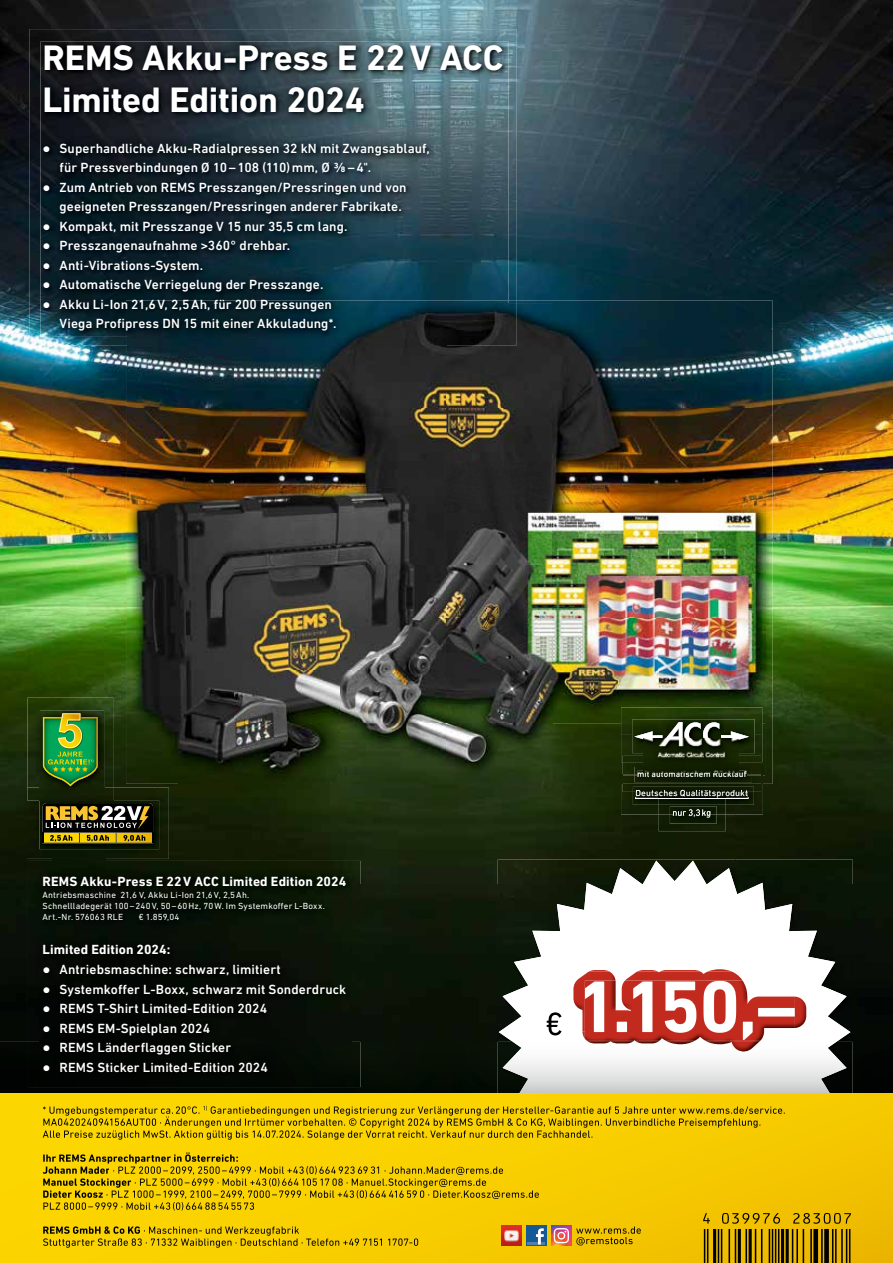
<style>
.page{position:relative;width:893px;height:1263px;background:#fff}
.page>*{position:absolute;margin:0;border:0;box-sizing:border-box;transform-origin:0 0}
.t1{font:700 36px/42.3px "DIN Next W1 G";letter-spacing:-.005em;color:#fff}
.t2{font:500 13.5px/19.5px "DIN Next W1 G";letter-spacing:.01em;color:#fff}
.t3{font:700 13.5px "DIN Next W1 G";letter-spacing:.01em;color:#fff}
.t4{font:9px/11.2px "DIN Next W1 G";letter-spacing:.025em;color:#fff}
.t5{font:8.55px "DIN Next W1 G";letter-spacing:.02em;color:#fff}
.s1{font-family:"Arial";font-weight:400}
</style>
<div class="page">
<img style="left:0;top:0;width:893px;height:51px">
<img style="left:0;top:51px;width:52px;height:990px">
<img style="left:517px;top:51px;width:376px;height:261px">
<img style="left:52px;top:345px;width:74px;height:384px">
<img style="left:736px;top:312px;width:157px;height:573px">
<img style="left:105px;top:729px;width:52px;height:132px">
<img style="left:157px;top:784px;width:579px;height:101px">
<img style="left:52px;top:859px;width:53px;height:2px">
<img style="left:361px;top:885px;width:137px;height:156px">
<div style="left:853px;top:885px;width:40px;height:156px;background:#080d07"></div>
<svg style="left:499px;top:860px;width:351px;height:181px"></svg>
<div style="left:0;top:1041px;width:893px;height:52px;background:#040b03"></div>
<img style="left:503px;top:1041px;width:344px;height:52px">
<svg style="left:0;top:1093px;width:893px;height:170px"></svg>
<img style="left:43px;top:1106px;width:157px;height:10px">
<svg style="left:203px;top:1106px;width:4px;height:5px"></svg>
<img style="left:207px;top:1106px;width:578px;height:10px">
<img style="left:43px;top:1116px;width:718px;height:12px">
<img style="left:43px;top:1130px;width:549px;height:10px">
<img style="left:43px;top:1152px;width:195px;height:11px">
<img style="left:43px;top:1166px;width:67px;height:9px">
<svg style="left:110px;top:1166px;width:394px;height:9px"></svg>
<img style="left:43px;top:1178px;width:89px;height:10px">
<svg style="left:132px;top:1178px;width:354px;height:10px"></svg>
<img style="left:43px;top:1190px;width:60px;height:9px">
<svg style="left:103px;top:1190px;width:436px;height:9px"></svg>
<img style="left:43px;top:1202px;width:211px;height:8px">
<img style="left:43px;top:1226px;width:97px;height:8px">
<img style="left:141px;top:1226px;width:158px;height:10px">
<img style="left:43px;top:1238px;width:375px;height:10px">
<img style="left:547px;top:1012px;width:14px;height:23px">
<img style="left:637px;top:969px;width:95px;height:3px">
<img style="left:625px;top:972px;width:118px;height:8px">
<img style="left:589px;top:970px;width:21px;height:2px">
<img style="left:573px;top:972px;width:42px;height:59px">
<img style="left:795px;top:996px;width:11px;height:32px">
<img style="left:706px;top:1041px;width:54px;height:10px">
<img style="left:666px;top:1041px;width:28px;height:3px">
<img style="left:586px;top:1041px;width:74px;height:2px">
<img style="left:761px;top:1040px;width:34px;height:1px">
<svg style="left:582px;top:1031px;width:4px;height:10px"></svg>
<img style="left:586px;top:1040px;width:175px;height:1px">
<img style="left:585px;top:980px;width:210px;height:60px">
<img style="left:126px;top:345px;width:53px;height:439px">
<img style="left:517px;top:301px;width:256px;height:52px">
<img style="left:763px;top:353px;width:10px;height:431px">
<img style="left:179px;top:776px;width:442px;height:8px">
<img style="left:128px;top:345px;width:318px;height:11px">
<img style="left:446px;top:304px;width:319px;height:52px">
<img style="left:128px;top:356px;width:637px;height:367px">
<img style="left:128px;top:723px;width:495px;height:53px">
<img style="left:761px;top:723px;width:4px;height:53px">
<img style="left:501px;top:1225px;width:21px;height:21px">
<div style="left:526px;top:1225px;width:21px;height:21px;background:#125995"></div>
<hr style="left:528px;top:1241px;width:17px;height:3px;background:#517eae">
<svg style="left:536px;top:1228px;width:8px;height:16px"></svg>
<img style="left:551px;top:1225px;width:21px;height:21px">
<svg style="left:554px;top:1228px;width:15px;height:15px"></svg>
<img style="left:576px;top:1226px;width:65px;height:8px">
<img style="left:576px;top:1237px;width:57px;height:8px">
<img style="left:29px;top:29px;width:488px;height:316px">
<img style="left:128px;top:337px;width:292px;height:8px">
<img style="left:420px;top:304px;width:97px;height:41px">
<img style="left:40px;top:42px;width:468px;height:295px">
<img style="left:126px;top:301px;width:382px;height:36px">
<img style="left:128px;top:304px;width:380px;height:33px">
<img style="left:659px;top:799px;width:67px;height:32px">
<img style="left:670px;top:806px;width:47px;height:17px">
<img style="left:673px;top:814px;width:37px;height:3px">
<img style="left:726px;top:784px;width:37px;height:30px">
<svg style="left:761px;top:774px;width:2px;height:10px"></svg>
<img style="left:621px;top:784px;width:38px;height:30px">
<svg style="left:621px;top:774px;width:2px;height:10px"></svg>
<img style="left:673px;top:809px;width:37px;height:5px">
<img style="left:726px;top:792px;width:28px;height:13px">
<img style="left:633px;top:792px;width:26px;height:13px">
<img style="left:636px;top:792px;width:112px;height:6px">
<img style="left:659px;top:794px;width:67px;height:4px">
<hr style="left:635px;top:798px;width:113px;height:1px;background:#fff">
<img style="left:621px;top:707px;width:141px;height:28px">
<img style="left:621px;top:735px;width:23px;height:27px">
<img style="left:739px;top:735px;width:23px;height:27px">
<img style="left:632px;top:719px;width:123px;height:34px">
<svg style="left:634px;top:722px;width:115px;height:25px"></svg>
<img style="left:623px;top:756px;width:138px;height:36px">
<img style="left:633px;top:787px;width:121px;height:5px">
<img style="left:636px;top:790px;width:112px;height:2px">
<img style="left:635px;top:767px;width:117px;height:15px">
<img style="left:638px;top:771px;width:108px;height:3px">
<img style="left:638px;top:774px;width:108px;height:3px">
<img style="left:28px;top:861px;width:333px;height:226px">
<img style="left:40px;top:873px;width:312px;height:205px">
<img style="left:27px;top:787px;width:142px;height:72px">
<img style="left:40px;top:800px;width:119px;height:49px">
<img style="left:43px;top:803px;width:110px;height:41px">
<svg style="left:43px;top:806px;width:111px;height:37px"></svg>
<img style="left:80px;top:843px;width:73px;height:1px">
<img style="left:50px;top:835px;width:22px;height:6px">
<img style="left:87px;top:835px;width:22px;height:6px">
<img style="left:123px;top:835px;width:22px;height:6px">
<img style="left:27px;top:698px;width:86px;height:103px">
<img style="left:40px;top:800px;width:73px;height:1px">
<img style="left:40px;top:710px;width:64px;height:82px">
<svg style="left:43px;top:713px;width:55px;height:73px"></svg>
<svg style="left:694px;top:1213px;width:157px;height:50px"></svg>
<img style="left:644px;top:738px;width:95px;height:35px">
<h1 class="t1" style="left:43px;top:36px;width:463px">REMS Akku-Press E 22 V ACC<br>Limited Edition 2024</h1>
<p class="t2" style="left:60px;top:138px;width:372px;text-indent:-17px"><span class="s1">●</span> Superhandliche Akku-Radialpressen 32 kN mit Zwangsablauf, für Pressverbindungen Ø 10 – 108 (110) mm, Ø ⅜ – 4".</p>
<p class="t2" style="left:60px;top:177px;width:349px;text-indent:-17px"><span class="s1">●</span> Zum Antrieb von REMS Presszangen/Pressringen und von geeigneten Presszangen/Press ringen anderer Fabrikate.</p>
<p class="t2" style="left:43px;top:216px;width:307px"><span class="s1">●</span> Kompakt, mit Presszange V 15 nur 35,5 cm lang.</p>
<p class="t2" style="left:43px;top:236px;width:249px"><span class="s1">●</span> Presszangenaufnahme &gt;360° drehbar.</p>
<p class="t2" style="left:43px;top:255px;width:162px"><span class="s1">●</span> Anti-Vibrations-System.</p>
<p class="t2" style="left:43px;top:275px;width:282px"><span class="s1">●</span> Automatische Verriegelung der Presszange.</p>
<p class="t2" style="left:60px;top:294px;width:278px;text-indent:-17px"><span class="s1">●</span> Akku Li-Ion 21,6 V, 2,5 Ah, für 200 Pressungen<br>Viega Profipress DN 15 mit einer Akkuladung*.</p>
<p class="t3" style="left:43px;top:873px;width:305px">REMS Akku-Press E 22 V ACC Limited Edition 2024</p>
<p class="t4" style="left:43px;top:889px;width:284px">Antriebsmaschine 21,6 V, Akku Li-Ion 21,6 V, 2,5 Ah.<br>Schnelllade gerät 100 – 240 V, 50 – 60 Hz, 70 W. Im Systemkoffer L-Boxx.<br>Art.-Nr. 576063 RLE</p>
<p class="t4" style="left:139px;top:911px;width:42px">€ 1.859,04</p>
<p class="t3" style="left:43px;top:941px;width:129px">Limited Edition 2024:</p>
<p class="t2" style="left:43px;top:960px;width:240px"><span class="s1">●</span> Antriebsmaschine: schwarz, limitiert</p>
<p class="t2" style="left:43px;top:979px;width:305px"><span class="s1">●</span> Systemkoffer L-Boxx, schwarz mit Sonderdruck</p>
<p class="t2" style="left:43px;top:999px;width:226px"><span class="s1">●</span> REMS T-Shirt Limited-Edition 2024</p>
<p class="t2" style="left:43px;top:1018px;width:169px"><span class="s1">●</span> REMS EM-Spielplan 2024</p>
<p class="t2" style="left:43px;top:1038px;width:190px"><span class="s1">●</span> REMS Länderflaggen Sticker</p>
<p class="t2" style="left:43px;top:1057px;width:227px"><span class="s1">●</span> REMS Sticker Limited-Edition 2024</p>
<p class="t5" style="left:637px;top:769px;width:111px">mit automatischem Rücklauf</p>
<p class="t4" style="left:635px;top:787px;width:114px">Deutsches Qualitätsprodukt</p>
<p class="t4" style="left:672px;top:807px;width:40px">nur 3,3 kg</p>
</div>
